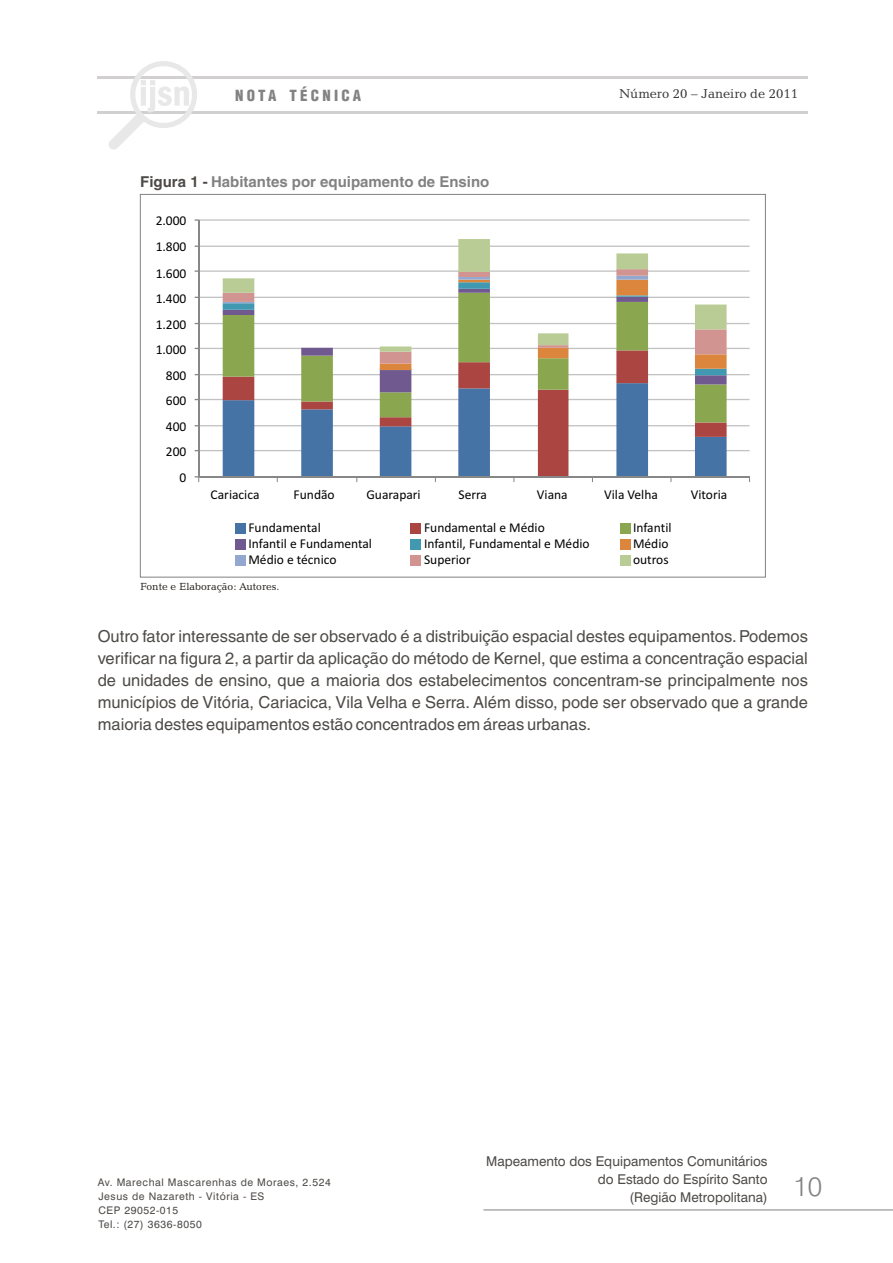
<style>
.page{position:relative;width:893px;height:1263px;background:#fff}
.page>*{position:absolute;margin:0;border:0;box-sizing:border-box;transform-origin:0 0}
.t1{font:300 27px "Swiss 721 BT";color:#828282}
.t2{font:16.5px/22px "Helvetica LT";color:#4d4a47;text-align:justify}
.t3{font:700 15px "Helvetica LT";color:#828282}
.t4{font:900 condensed 15px "Helvetica LT";letter-spacing:.215em;color:#828282}
.t5{font:13.5px "Calibri";color:#000}
.t6{font:13.5px/18px "Swiss 721 BT";color:#4d4a47;text-align:right}
.t7{font:13.2px "Candida BT";color:#333}
.t8{font:10.5px/13.8px "Swiss 721 BT";letter-spacing:.055em;color:#4d4a47}
.t9{font:10.5px "Candida BT";color:#1f1a17}
.s1{color:#4d4a47}
</style>
<div class="page">
<hr style="left:98px;top:76px;width:710px;height:2px;background:#d1cfcf">
<hr style="left:98px;top:111px;width:710px;height:3px;background:#d1cfcf">
<svg style="left:108px;top:61px;width:92px;height:89px"></svg>
<hr style="left:483px;top:1209px;width:410px;height:1px;background:#828282">
<hr style="left:199px;top:450px;width:550px;height:1px;background:#c2c2c2">
<hr style="left:199px;top:425px;width:550px;height:1px;background:#c2c2c2">
<hr style="left:199px;top:399px;width:550px;height:1px;background:#c2c2c2">
<hr style="left:199px;top:374px;width:550px;height:1px;background:#c2c2c2">
<hr style="left:199px;top:348px;width:550px;height:1px;background:#c2c2c2">
<hr style="left:199px;top:323px;width:550px;height:1px;background:#c2c2c2">
<hr style="left:199px;top:297px;width:550px;height:1px;background:#c2c2c2">
<hr style="left:199px;top:270px;width:550px;height:2px;background:#c2c2c2">
<hr style="left:199px;top:246px;width:550px;height:1px;background:#c2c2c2">
<hr style="left:199px;top:219px;width:550px;height:2px;background:#c2c2c2">
<svg style="left:223px;top:422px;width:504px;height:54px"></svg>
<svg style="left:223px;top:392px;width:504px;height:30px"></svg>
<svg style="left:223px;top:375px;width:504px;height:17px"></svg>
<svg style="left:223px;top:363px;width:504px;height:12px"></svg>
<svg style="left:380px;top:363px;width:347px;height:7px"></svg>
<svg style="left:223px;top:352px;width:504px;height:11px"></svg>
<svg style="left:223px;top:239px;width:504px;height:113px"></svg>
<hr style="left:198px;top:220px;width:1px;height:257px;background:#878787">
<hr style="left:199px;top:476px;width:550px;height:1px;background:#878787">
<div style="left:235px;top:523px;width:11px;height:11px;background:#4573a6"></div>
<div style="left:411px;top:523px;width:10px;height:11px;background:#ab4542"></div>
<div style="left:620px;top:523px;width:10px;height:11px;background:#8aa64f"></div>
<div style="left:235px;top:539px;width:11px;height:11px;background:#70598f"></div>
<div style="left:411px;top:539px;width:10px;height:11px;background:#4099b0"></div>
<div style="left:620px;top:539px;width:10px;height:11px;background:#db853d"></div>
<div style="left:235px;top:555px;width:11px;height:11px;background:#94a8cf"></div>
<div style="left:411px;top:555px;width:10px;height:11px;background:#d19491"></div>
<div style="left:620px;top:555px;width:10px;height:11px;background:#bacc96"></div>
<p class="t4" style="left:235px;top:90px;width:128px">NOTA TÉCNICA</p>
<p class="t7" style="left:619px;top:88px;width:181px">Número 20 – Janeiro de 2011</p>
<p class="t3" style="left:140px;top:175px;width:351px"><span class="s1">Figura 1 -</span> Habitantes por equipamento de Ensino</p>
<p class="t5" style="left:156px;top:215px;width:32px">2.000</p>
<p class="t5" style="left:156px;top:241px;width:32px">1.800</p>
<p class="t5" style="left:156px;top:268px;width:32px">1.600</p>
<p class="t5" style="left:156px;top:292px;width:32px">1.400</p>
<p class="t5" style="left:156px;top:319px;width:32px">1.200</p>
<p class="t5" style="left:156px;top:344px;width:32px">1.000</p>
<p class="t5" style="left:166px;top:370px;width:22px">800</p>
<p class="t5" style="left:166px;top:395px;width:22px">600</p>
<p class="t5" style="left:166px;top:421px;width:22px">400</p>
<p class="t5" style="left:166px;top:446px;width:22px">200</p>
<p class="t5" style="left:180px;top:472px;width:8px">0</p>
<p class="t5" style="left:211px;top:489px;width:50px">Cariacica</p>
<p class="t5" style="left:294px;top:489px;width:43px">Fundão</p>
<p class="t5" style="left:366px;top:489px;width:56px">Guarapari</p>
<p class="t5" style="left:458px;top:489px;width:30px">Serra</p>
<p class="t5" style="left:537px;top:489px;width:32px">Viana</p>
<p class="t5" style="left:604px;top:489px;width:55px">Vila Velha</p>
<p class="t5" style="left:691px;top:489px;width:38px">Vitoria</p>
<p class="t5" style="left:248px;top:522px;width:74px">Fundamental</p>
<p class="t5" style="left:424px;top:522px;width:122px">Fundamental e Médio</p>
<p class="t5" style="left:633px;top:522px;width:40px">Infantil</p>
<p class="t5" style="left:248px;top:538px;width:125px">Infantil e Fundamental</p>
<p class="t5" style="left:424px;top:538px;width:167px">Infantil, Fundamental e Médio</p>
<p class="t5" style="left:633px;top:538px;width:37px">Médio</p>
<p class="t5" style="left:248px;top:554px;width:90px">Médio e técnico</p>
<p class="t5" style="left:424px;top:554px;width:48px">Superior</p>
<p class="t5" style="left:633px;top:554px;width:37px">outros</p>
<p class="t9" style="left:140px;top:582px;width:140px">Fonte e Elaboração: Autores.</p>
<p class="t2" style="left:98px;top:626px;width:712px">Outro fator interessante de ser observado é a distribuição espacial destes equipamentos.Podemos verificar na figura 2, a partir da aplicação do método de Kernel, que estima a concentração espacial de unidades de ensino, que a maioria dos estabelecimentos concentram-se principalmente nos municípios de Vitória, Cariacica, Vila Velha e Serra. Além disso, pode ser observado que a grande maioria destes equipamentos estão concentrados em áreas urbanas.</p>
<p class="t8" style="left:98px;top:1177px;width:234px">Av. Marechal Mascarenhas de Moraes, 2.524<br>Jesus de Nazareth - Vitória - ES<br>CEP 29052-015<br>Tel.: (27) 3636-8050</p>
<p class="t6" style="left:486px;top:1153px;width:283px">Mapeamento dos Equipamentos Comunitários do Estado do Espírito Santo<br>(Região Metropolitana)</p>
<h1 class="t1" style="left:794px;top:1175px;width:30px">10</h1>
</div>
